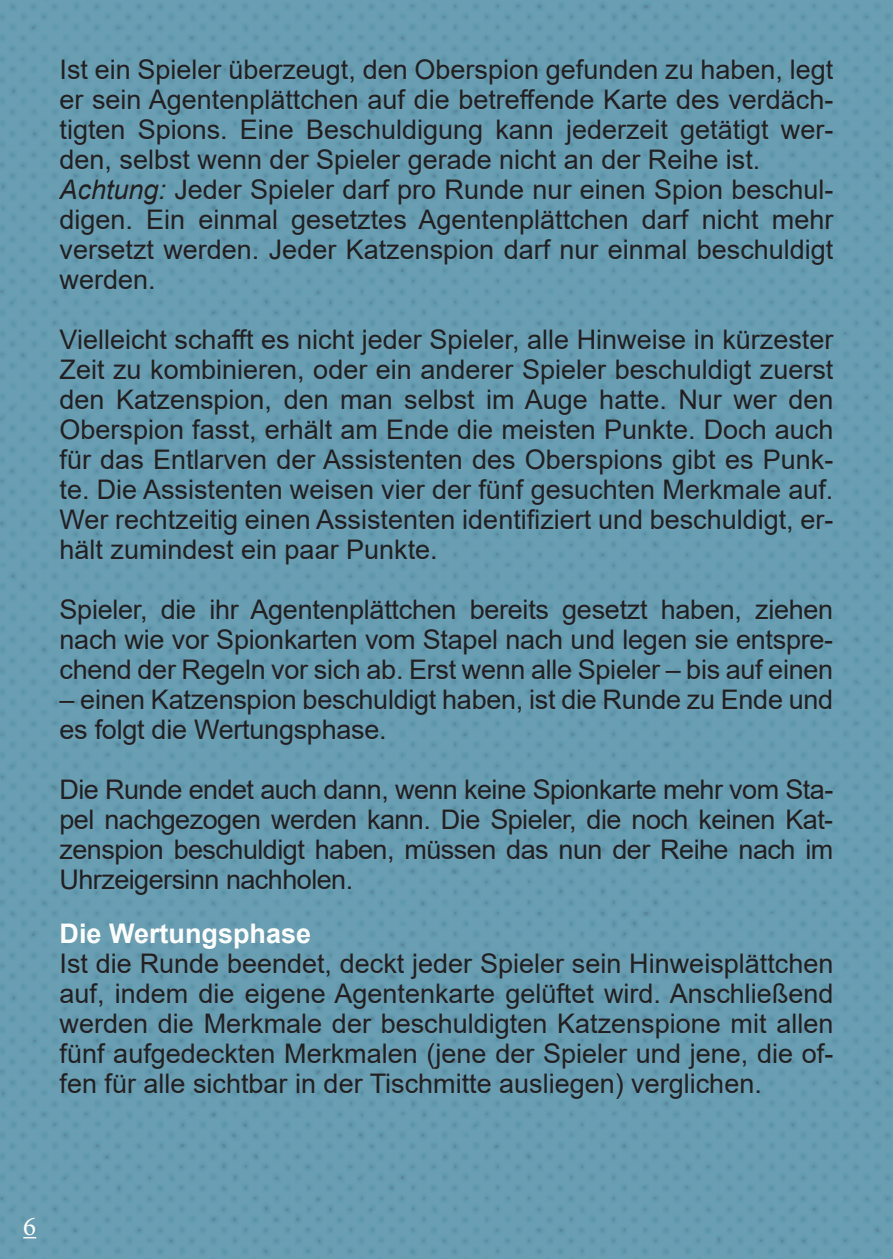
<style>
.page{position:relative;width:893px;height:1259px;background:#fff}
.page>*{position:absolute;margin:0;border:0;box-sizing:border-box;transform-origin:0 0}
.t1{font:27px/30px "Arial";color:#231f20;text-align:justify}
.t2{font:700 27px "Arial";color:#fff}
.t3{font:27px "Minion Pro";color:#fff}
.s1{font-style:italic}
</style>
<div class="page">
<img style="left:0;top:0;width:893px;height:1259px">
<svg style="left:23px;top:1237px;width:13px;height:1px"></svg>
<p class="t1" style="left:60px;top:55px;width:775px;text-align:left">Ist ein Spieler überzeugt, den Oberspion gefunden zu haben, legt er sein Agentenplättchen auf die betreffende Karte des verdäch&shy;tigten Spions. Eine Beschuldigung kann jederzeit getätigt wer&shy;den, selbst wenn der Spieler gerade nicht an der Reihe ist.<br><span class="s1">Achtung:</span> Jeder Spieler darf pro Runde nur einen Spion beschul&shy;digen. Ein einmal gesetztes Agentenplättchen darf nicht mehr versetzt werden. Jeder Katzenspion darf nur einmal beschuldigt werden.</p>
<p class="t1" style="left:60px;top:325px;width:775px">Vielleicht schafft es nicht jeder Spieler, alle Hinweise in kürzester Zeit zu kombinieren, oder ein anderer Spieler beschuldigt zuerst den Katzenspion, den man selbst im Auge hatte. Nur wer den Oberspion fasst, erhält am Ende die meisten Punkte. Doch auch für das Entlarven der Assistenten des Oberspions gibt es Punk&shy;te. Die Assistenten weisen vier der fünf gesuchten Merkmale auf.<br>Wer rechtzeitig einen Assistenten identifiziert und beschuldigt, er&shy;hält zumindest ein paar Punkte.</p>
<p class="t1" style="left:60px;top:594px;width:775px">Spieler, die ihr Agentenplättchen bereits gesetzt haben, ziehen nach wie vor Spionkarten vom Stapel nach und legen sie entspre&shy;chend der Regeln vor sich ab. Erst wenn alle Spieler – bis auf einen</p>
<p class="t1" style="left:60px;top:684px;width:775px">– einen Katzenspion beschuldigt haben, ist die Runde zu Ende und es folgt die Wertungsphase.</p>
<p class="t1" style="left:60px;top:774px;width:775px">Die Runde endet auch dann, wenn keine Spionkarte mehr vom Sta&shy;pel nachgezogen werden kann. Die Spieler, die noch keinen Kat&shy;zenspion beschuldigt haben, müssen das nun der Reihe nach im Uhrzeigersinn nachholen.</p>
<p class="t2" style="left:60px;top:915px;width:253px">Die Wertungsphase</p>
<p class="t1" style="left:60px;top:948px;width:775px">Ist die Runde beendet, deckt jeder Spieler sein Hinweisplättchen auf, indem die eigene Agentenkarte gelüftet wird. Anschließend werden die Merkmale der beschuldigten Katzenspione mit allen fünf aufgedeckten Merkmalen (jene der Spieler und jene, die of&shy;fen für alle sichtbar in der Tischmitte ausliegen) verglichen.</p>
<p class="t3" style="left:23px;top:1208px;width:14px">6</p>
</div>
